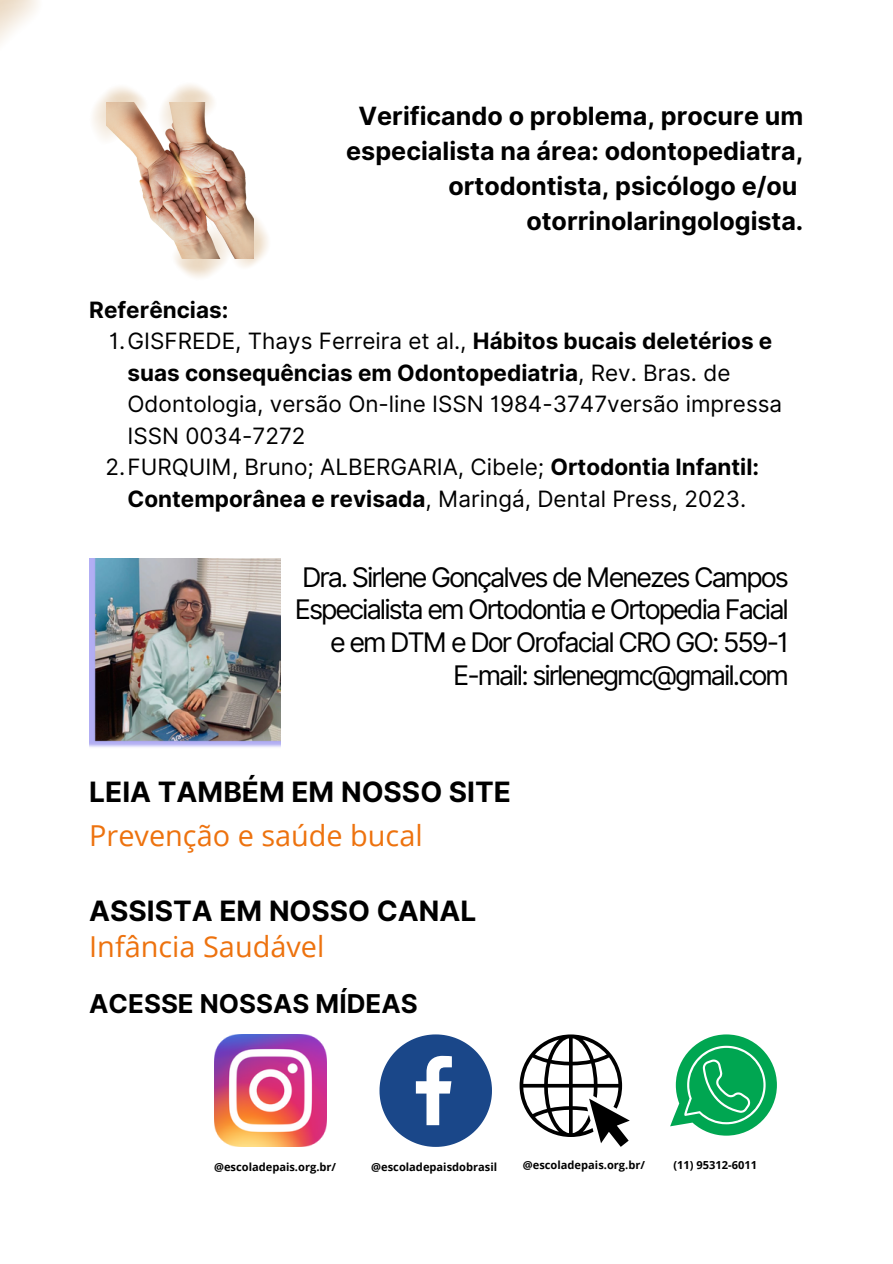
<style>
.page{position:relative;width:893px;height:1264px;background:#fff}
.page>*{position:absolute;margin:0;border:0;box-sizing:border-box;transform-origin:0 0}
.t1{font:28.8px "Open Sans";color:#ed720e}
.t2{font:700 28.05px "Inter";color:#000}
.t3{font:27px/32.5px "Inter";letter-spacing:-.075em;color:#000;text-align:right}
.t4{font:700 25.95px "Inter";color:#000}
.t5{font:700 25.05px/34.8px "Inter";color:#000;text-align:right}
.t6{font:22.5px/31.5px "Inter";color:#000}
.t7{font:700 22.5px "Inter";color:#000}
.t8{font:700 11.1px "Open Sans";color:#000}
.s1{font-weight:700}
</style>
<div class="page">
<img style="left:130px;top:145px;width:117px;height:88px">
<img style="left:214px;top:207px;width:54px;height:60px">
<img style="left:166px;top:220px;width:71px;height:58px">
<img style="left:93px;top:87px;width:64px;height:60px">
<img style="left:149px;top:84px;width:70px;height:61px">
<img style="left:89px;top:558px;width:191px;height:189px">
<img style="left:214px;top:1034px;width:112px;height:112px">
<svg style="left:379px;top:1034px;width:113px;height:112px"></svg>
<svg style="left:519px;top:1034px;width:110px;height:112px"></svg>
<svg style="left:670px;top:1034px;width:106px;height:101px"></svg>
<p class="t7" style="left:89px;top:296px;width:141px">Referências:</p>
<p class="t5" style="left:346px;top:99px;width:458px">Verificando o problema, procure um especialista na área: odontopediatra, ortodontista, psicólogo e/ou</p>
<p class="t5" style="left:526px;top:203px;width:278px">otorrinolaringologista.</p>
<p class="t6" style="left:127px;top:325px;width:656px;text-indent:-18px">1.GISFREDE, Thays Ferreira et al., <span class="s1">Hábitos bucais deletérios e suas consequências em Odontopediatria</span>, Rev. Bras. de Odontologia, versão On-line ISSN 1984-3747versão impressa ISSN 0034-7272</p>
<p class="t6" style="left:105px;top:451px;width:655px;text-align:center">2.FURQUIM, Bruno; ALBERGARIA, Cibele; <span class="s1">Ortodontia Infantil:<br>Contemporânea e revisada</span>, Maringá, Dental Press, 2023.</p>
<p class="t3" style="left:302px;top:560px;width:488px">Dra. Sirlene Gonçalves de Menezes Campos</p>
<p class="t3" style="left:295px;top:593px;width:495px">Especialista em Ortodontia e Ortopedia Facial e em DTM e Dor Orofacial CRO GO: 559-1</p>
<p class="t3" style="left:453px;top:658px;width:337px">E-mail: sirlenegmc@gmail.com</p>
<p class="t2" style="left:89px;top:774px;width:423px">LEIA TAMBÉM EM NOSSO SITE</p>
<p class="t1" style="left:89px;top:815px;width:335px">Prevenção e saúde bucal</p>
<p class="t2" style="left:89px;top:893px;width:388px">ASSISTA EM NOSSO CANAL</p>
<p class="t1" style="left:89px;top:926px;width:236px">Infância Saudável</p>
<p class="t4" style="left:89px;top:988px;width:330px">ACESSE NOSSAS MÍDEAS</p>
<p class="t8" style="left:214px;top:1159px;width:124px">@escoladepais.org.br/</p>
<p class="t8" style="left:371px;top:1159px;width:127px">@escoladepaisdobrasil</p>
<p class="t8" style="left:523px;top:1156px;width:124px">@escoladepais.org.br/</p>
<p class="t8" style="left:673px;top:1156px;width:85px">(11) 95312-6011</p>
</div>
